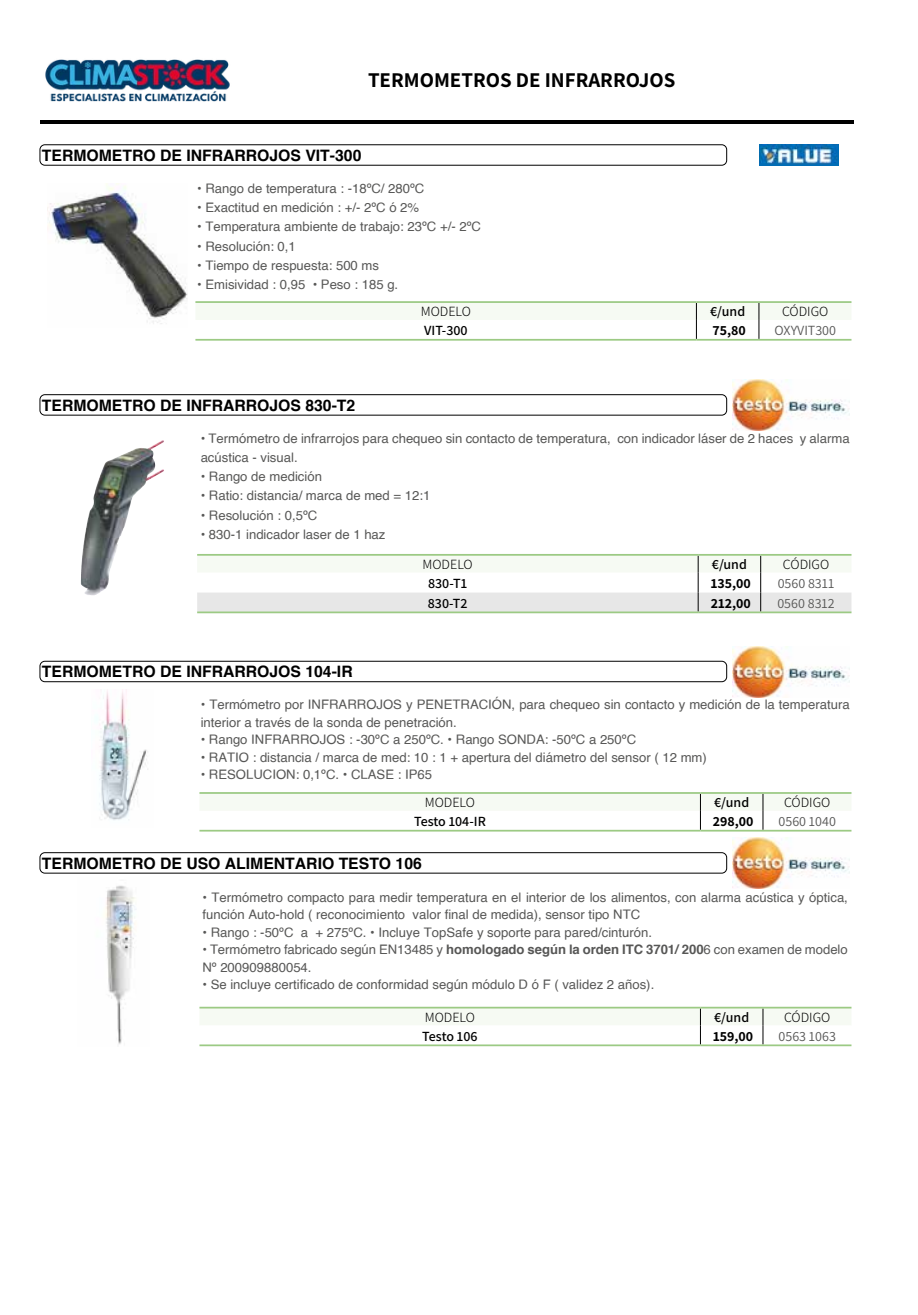
<style>
.page{position:relative;width:918px;height:1315px;background:#fff}
.page>*{position:absolute;margin:0;border:0;box-sizing:border-box;transform-origin:0 0}
.t1{font:700 21px "Assistant";color:#000}
.t2{font:700 15.75px "Helvetica";color:#000}
.t3{font:600 14px "Assistant";color:#000}
.t4{font:300 14px "Assistant";color:#000}
.t5{font:14px "Assistant";color:#575756}
.t6{font:700 14px "Assistant";color:#000}
.t7{font:13.12px/17.5px "Helvetica";color:#575756}
.s1{font-weight:700}
</style>
<div class="page">
<hr style="left:40px;top:120px;width:813px;height:4px;background:#000">
<div style="left:40px;top:144px;width:687px;height:21px;border:1px solid #000;border-radius:5px"></div>
<svg style="left:196px;top:303px;width:655px;height:36px"></svg>
<hr style="left:195px;top:301px;width:501px;height:2px;background:#9cca84">
<hr style="left:696px;top:301px;width:63px;height:2px;background:#9cca84">
<hr style="left:759px;top:301px;width:92px;height:2px;background:#9cca84">
<hr style="left:195px;top:339px;width:501px;height:2px;background:#9cca84">
<hr style="left:696px;top:339px;width:63px;height:2px;background:#9cca84">
<hr style="left:759px;top:339px;width:92px;height:2px;background:#9cca84">
<img style="left:48px;top:183px;width:140px;height:141px">
<img style="left:759px;top:145px;width:79px;height:20px">
<svg style="left:197px;top:556px;width:654px;height:55px"></svg>
<hr style="left:197px;top:554px;width:501px;height:2px;background:#9cca84">
<hr style="left:698px;top:554px;width:62px;height:2px;background:#9cca84">
<hr style="left:760px;top:554px;width:91px;height:2px;background:#9cca84">
<hr style="left:197px;top:611px;width:501px;height:2px;background:#9cca84">
<hr style="left:698px;top:611px;width:62px;height:2px;background:#9cca84">
<hr style="left:760px;top:611px;width:91px;height:2px;background:#9cca84">
<svg style="left:199px;top:794px;width:652px;height:36px"></svg>
<hr style="left:199px;top:792px;width:501px;height:2px;background:#9cca84">
<hr style="left:700px;top:792px;width:63px;height:2px;background:#9cca84">
<hr style="left:763px;top:792px;width:88px;height:2px;background:#9cca84">
<hr style="left:199px;top:830px;width:501px;height:1px;background:#9cca84">
<hr style="left:700px;top:830px;width:63px;height:1px;background:#9cca84">
<hr style="left:763px;top:830px;width:88px;height:1px;background:#9cca84">
<svg style="left:199px;top:1008px;width:652px;height:36px"></svg>
<hr style="left:199px;top:1006px;width:501px;height:2px;background:#9cca84">
<hr style="left:700px;top:1006px;width:63px;height:2px;background:#9cca84">
<hr style="left:763px;top:1006px;width:88px;height:2px;background:#9cca84">
<hr style="left:199px;top:1044px;width:501px;height:2px;background:#9cca84">
<hr style="left:700px;top:1044px;width:63px;height:2px;background:#9cca84">
<hr style="left:763px;top:1044px;width:88px;height:2px;background:#9cca84">
<div style="left:40px;top:394px;width:687px;height:21px;border:1px solid #000;border-radius:5px"></div>
<div style="left:40px;top:661px;width:687px;height:21px;border:1px solid #000;border-radius:5px"></div>
<div style="left:40px;top:852px;width:687px;height:21px;border:1px solid #000;border-radius:5px"></div>
<img style="left:732px;top:380px;width:117px;height:51px">
<img style="left:732px;top:646px;width:117px;height:51px">
<img style="left:732px;top:837px;width:117px;height:52px">
<img style="left:125px;top:440px;width:37px;height:14px">
<img style="left:96px;top:689px;width:52px;height:132px">
<img style="left:104px;top:885px;width:32px;height:159px">
<img style="left:45px;top:59px;width:185px;height:43px">
<h1 class="t1" style="left:368px;top:66px;width:309px">TERMOMETROS DE INFRARROJOS</h1>
<p class="t2" style="left:42px;top:143px;width:321px">TERMOMETRO DE INFRARROJOS VIT-300</p>
<p class="t7" style="left:197px;top:180px;width:229px">• Rango de temperatura : -18ºC/ 280ºC</p>
<p class="t7" style="left:197px;top:199px;width:224px">• Exactitud en medición : +/- 2ºC ó 2%</p>
<p class="t7" style="left:197px;top:218px;width:285px">• Temperatura ambiente de trabajo: 23ºC +/- 2ºC</p>
<p class="t7" style="left:197px;top:237px;width:100px">• Resolución: 0,1</p>
<p class="t7" style="left:197px;top:257px;width:183px">• Tiempo de respuesta: 500 ms</p>
<p class="t7" style="left:197px;top:276px;width:203px">• Emisividad : 0,95 • Peso : 185 g.</p>
<p class="t2" style="left:42px;top:392px;width:315px">TERMOMETRO DE INFRARROJOS 830-T2</p>
<p class="t4" style="left:421px;top:302px;width:52px">MODELO</p>
<p class="t3" style="left:710px;top:302px;width:36px">€/und</p>
<p class="t4" style="left:782px;top:302px;width:48px">CÓDIGO</p>
<p class="t3" style="left:424px;top:321px;width:45px">VIT-300</p>
<p class="t6" style="left:712px;top:321px;width:35px">75,80</p>
<p class="t5" style="left:774px;top:321px;width:63px">OXYVIT300</p>
<p class="t7" style="left:201px;top:429px;width:650px;line-height:19.2px">• Termómetro de infrarrojos para chequeo sin contacto de temperatura, con indicador láser de 2 haces y alarma acústica - visual.</p>
<p class="t7" style="left:201px;top:468px;width:123px">• Rango de medición</p>
<p class="t7" style="left:201px;top:487px;width:231px">• Ratio: distancia/ marca de med = 12:1</p>
<p class="t7" style="left:201px;top:506px;width:118px">• Resolución : 0,5ºC</p>
<p class="t7" style="left:201px;top:526px;width:186px">• 830-1 indicador laser de 1 haz</p>
<p class="t2" style="left:42px;top:659px;width:312px">TERMOMETRO DE INFRARROJOS 104-IR</p>
<p class="t4" style="left:422px;top:555px;width:52px">MODELO</p>
<p class="t3" style="left:712px;top:555px;width:36px">€/und</p>
<p class="t4" style="left:783px;top:555px;width:48px">CÓDIGO</p>
<p class="t3" style="left:428px;top:573px;width:41px">830-T1</p>
<p class="t6" style="left:711px;top:573px;width:42px">135,00</p>
<p class="t5" style="left:777px;top:573px;width:58px">0560 8311</p>
<p class="t3" style="left:428px;top:593px;width:41px">830-T2</p>
<p class="t6" style="left:711px;top:593px;width:42px">212,00</p>
<p class="t5" style="left:777px;top:593px;width:59px">0560 8312</p>
<p class="t7" style="left:201px;top:696px;width:650px">• Termómetro por INFRARROJOS y PENETRACIÓN, para chequeo sin contacto y medición de la temperatura interior a través de la sonda de penetración.</p>
<p class="t7" style="left:201px;top:731px;width:437px">• Rango INFRARROJOS : -30ºC a 250ºC. • Rango SONDA: -50ºC a 250ºC</p>
<p class="t7" style="left:201px;top:748px;width:508px">• RATIO : distancia / marca de med: 10 : 1 + apertura del diámetro del sensor ( 12 mm)</p>
<p class="t7" style="left:201px;top:766px;width:233px">• RESOLUCION: 0,1ºC. • CLASE : IP65</p>
<p class="t4" style="left:425px;top:793px;width:52px">MODELO</p>
<p class="t3" style="left:714px;top:793px;width:36px">€/und</p>
<p class="t4" style="left:784px;top:793px;width:48px">CÓDIGO</p>
<p class="t3" style="left:414px;top:811px;width:73px">Testo 104-IR</p>
<p class="t6" style="left:713px;top:811px;width:42px">298,00</p>
<p class="t5" style="left:778px;top:811px;width:59px">0560 1040</p>
<p class="t2" style="left:42px;top:850px;width:381px">TERMOMETRO DE USO ALIMENTARIO TESTO 106</p>
<p class="t7" style="left:202px;top:889px;width:647px">• Termómetro compacto para medir temperatura en el interior de los alimentos, con alarma acústica y óptica, función Auto-hold ( reconocimiento valor final de medida), sensor tipo NTC</p>
<p class="t7" style="left:202px;top:924px;width:451px">• Rango : -50ºC a + 275ºC. • Incluye TopSafe y soporte para pared/cinturón.</p>
<p class="t7" style="left:202px;top:941px;width:647px">• Termómetro fabricado según EN13485 y <span class="s1">homologado según la orden ITC 3701/ 200</span>6 con examen de modelo<br>Nº 200909880054.</p>
<p class="t7" style="left:202px;top:976px;width:453px">• Se incluye certificado de conformidad según módulo D ó F ( validez 2 años).</p>
<p class="t4" style="left:425px;top:1007px;width:52px">MODELO</p>
<p class="t3" style="left:714px;top:1007px;width:36px">€/und</p>
<p class="t4" style="left:784px;top:1007px;width:48px">CÓDIGO</p>
<p class="t3" style="left:422px;top:1026px;width:57px">Testo 106</p>
<p class="t6" style="left:713px;top:1026px;width:42px">159,00</p>
<p class="t5" style="left:778px;top:1026px;width:59px">0563 1063</p>
</div>
